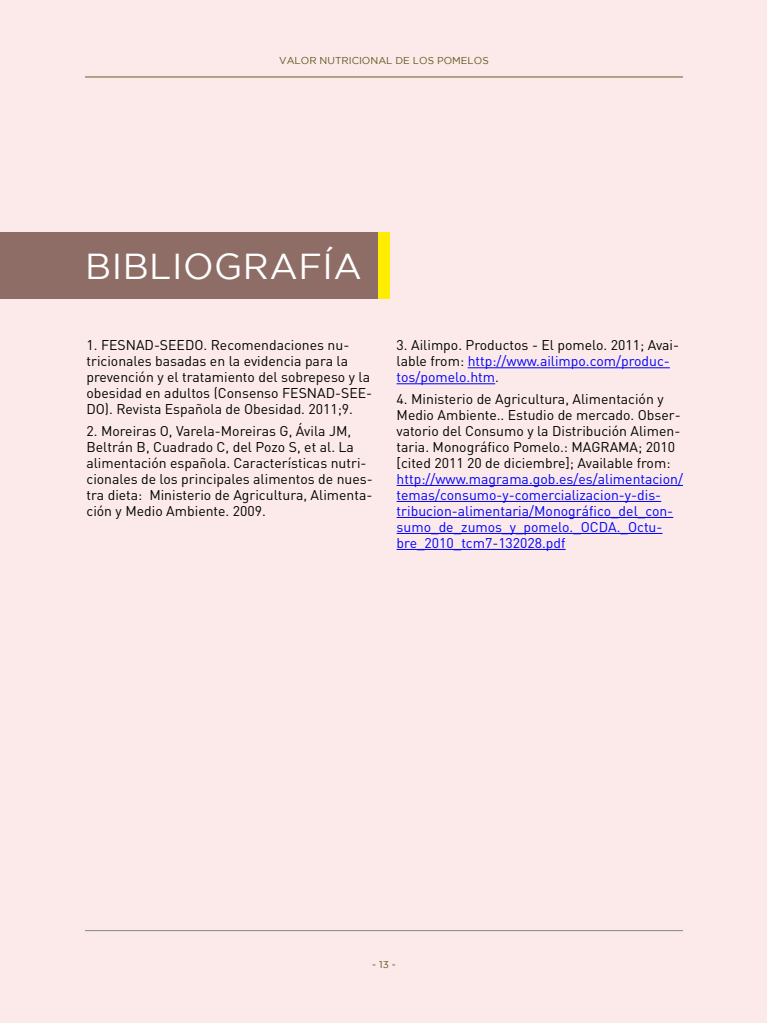
<style>
.page{position:relative;width:768px;height:1024px;background:#fbeae9}
.page>*{position:absolute;margin:0;border:0;box-sizing:border-box;transform-origin:0 0}
.t1{font:36px "Gotham";letter-spacing:.015em;color:#fff}
.t2{font:14px/16px "DIN";color:#000}
.t3{font:14px/16px "DIN";color:#00f}
.t4{font:10px "Gotham";color:#635e21}
.s1{color:#00f}
</style>
<div class="page">
<hr style="left:85px;top:930px;width:598px;height:1px;background:#87888a">
<hr style="left:468px;top:367px;width:202px;height:1px;background:#00f">
<hr style="left:397px;top:383px;width:98px;height:1px;background:#00f">
<hr style="left:397px;top:485px;width:286px;height:1px;background:#00f">
<hr style="left:397px;top:501px;width:264px;height:1px;background:#00f">
<hr style="left:397px;top:517px;width:276px;height:1px;background:#00f">
<hr style="left:397px;top:533px;width:265px;height:1px;background:#00f">
<hr style="left:397px;top:549px;width:169px;height:1px;background:#00f">
<div style="left:0;top:232px;width:380px;height:67px;background:#8d6d65"></div>
<div style="left:378px;top:232px;width:12px;height:67px;background:#ffed00"></div>
<hr style="left:85px;top:77px;width:598px;height:1px;background:#635e21">
<p class="t4" style="left:279px;top:55px;width:211px">VALOR NUTRICIONAL DE LOS POMELOS</p>
<h1 class="t1" style="left:85px;top:246px;width:278px">BIBLIOGRAFÍA</h1>
<p class="t2" style="left:86px;top:337px;width:287px">1. FESNAD-SEEDO. Recomendaciones nu&shy;tricionales basadas en la evidencia para la prevención y el tratamiento del sobrepeso y la obesidad en adultos (Consenso FESNAD-SEE-DO). Revista Española de Obesidad. 2011;9.</p>
<p class="t2" style="left:86px;top:422px;width:288px">2. Moreiras O, Varela-Moreiras G, Ávila JM, Beltrán B, Cuadrado C, del Pozo S, et al. La alimentación española. Características nutri&shy;cionales de los principales alimentos de nues&shy;tra dieta: Ministerio de Agricultura, Alimenta&shy;ción y Medio Ambiente. 2009.</p>
<p class="t2" style="left:397px;top:337px;width:284px">3. Ailimpo. Productos - El pomelo. 2011; Avai&shy;lable from: <span class="s1">http://www.ailimpo.com/produc&shy;tos/pomelo.htm</span>.</p>
<p class="t2" style="left:397px;top:390px;width:286px">4. Ministerio de Agricultura, Alimentación y Medio Ambiente.. Estudio de mercado. Obser&shy;vatorio del Consumo y la Distribución Alimen&shy;taria. Monográfico Pomelo.: MAGRAMA; 2010 [cited 2011 20 de diciembre]; Available from:</p>
<p class="t3" style="left:397px;top:470px;width:288px">http://www.magrama.gob.es/es/alimentacion/ temas/consumo-y-comercializacion-y-dis&shy;tribucion-alimentaria/Monográfico_del_con&shy;sumo_de_zumos_y_pomelo._OCDA._Octu&shy;bre_2010_tcm7-132028.pdf</p>
<p class="t4" style="left:372px;top:959px;width:25px">- 13 -</p>
</div>
